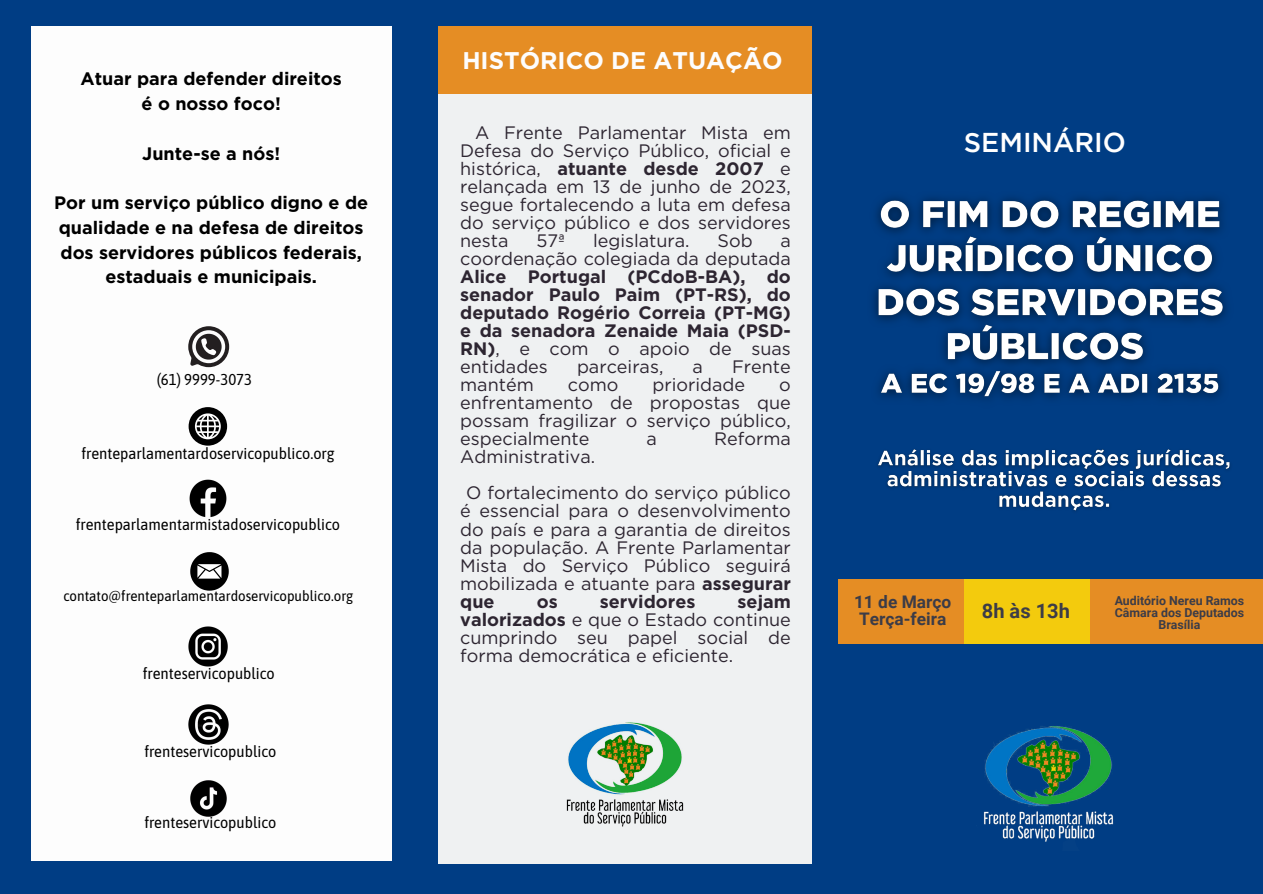
<style>
.page{position:relative;width:1263px;height:894px;background:#fff}
.page>*{position:absolute;margin:0;border:0;box-sizing:border-box;transform-origin:0 0}
.t1{font:500 27.15px "Gotham";color:#fff}
.t2{font:700 24.15px "Gotham";color:#fdfdfd}
.t3{font:700 20.1px "Roboto";color:#3c3c47}
.t4{font:18px/18px "Gotham";color:#2d2531;text-align:justify}
.t5{font:700 18px/18px "Gotham";color:#2d2531;text-align:justify}
.t6{font:700 18px/24.8px "Gotham";color:#000;text-align:center}
.t7{font:700 17.4px/16.8px "Roboto";color:#3c3c47}
.t8{font:semi-condensed 15.75px "Asap";color:#000}
.t9{font:semi-condensed 14.4px "Asap";color:#000}
.t10{font:700 12.3px/12.3px "Roboto";color:#3c3c47;text-align:center}
.s1{font-weight:700}
.s2{font-weight:400}
</style>
<div class="page">
<div style="left:0;top:0;width:1263px;height:893px;background:#003d84"></div>
<div style="left:1084px;top:579px;width:179px;height:64px;background:#e58d24"></div>
<div style="left:962px;top:579px;width:127px;height:64px;background:#f3cb0d"></div>
<div style="left:838px;top:579px;width:126px;height:64px;background:#e58d24"></div>
<img style="left:983px;top:726px;width:131px;height:116px">
<div style="left:31px;top:27px;width:360px;height:833px;background:#fdfdfd"></div>
<div style="left:438px;top:27px;width:374px;height:836px;background:#eff1f2"></div>
<div style="left:438px;top:27px;width:374px;height:67px;background:#e58d24"></div>
<img style="left:566px;top:722px;width:118px;height:105px">
<img style="left:873px;top:197px;width:354px;height:202px">
<img style="left:877px;top:449px;width:354px;height:62px">
<svg style="left:190px;top:552px;width:39px;height:38px"></svg>
<img style="left:189px;top:479px;width:38px;height:39px">
<svg style="left:189px;top:407px;width:38px;height:38px"></svg>
<img style="left:190px;top:780px;width:37px;height:37px">
<img style="left:188px;top:626px;width:40px;height:41px">
<img style="left:188px;top:704px;width:41px;height:41px">
<svg style="left:188px;top:326px;width:41px;height:41px"></svg>
<p class="t6" style="left:81px;top:66px;width:263px">Atuar para defender direitos é o nosso foco!</p>
<p class="t6" style="left:142px;top:141px;width:139px">Junte-se a nós!</p>
<p class="t6" style="left:54px;top:190px;width:316px">Por um serviço público digno e de qualidade e na defesa de direitos dos servidores públicos federais, estaduais e municipais.</p>
<p class="t8" style="left:157px;top:370px;width:97px">(61) 9999-3073</p>
<p class="t8" style="left:81px;top:444px;width:255px">frenteparlamentardoservicopublico.org</p>
<p class="t8" style="left:76px;top:515px;width:266px">frenteparlamentarmistadoservicopublico</p>
<p class="t9" style="left:63px;top:587px;width:291px">contato@frenteparlamentardoservicopublico.org</p>
<p class="t8" style="left:143px;top:664px;width:134px">frenteservicopublico</p>
<p class="t8" style="left:144px;top:741px;width:134px">frenteservicopublico</p>
<p class="t8" style="left:144px;top:813px;width:134px">frenteservicopublico</p>
<p class="t2" style="left:462px;top:46px;width:322px">HISTÓRICO DE ATUAÇÃO</p>
<h5 class="t4" style="left:460px;top:124px;width:332px;text-indent:15px">A Frente Parlamentar Mista em Defesa do Serviço Público, oficial e histórica, <span class="s1">atuante desde 2007</span> e relançada em 13 de junho de 2023, segue fortalecendo a luta em defesa do serviço público e dos servidores nesta</h5>
<h5 class="t4" style="left:536px;top:232px;width:30px">57ª</h5>
<h5 class="t4" style="left:593px;top:232px;width:98px">legislatura.</h5>
<h5 class="t4" style="left:717px;top:232px;width:37px">Sob</h5>
<h5 class="t5" style="left:460px;top:232px;width:332px;text-indent:320px"><span class="s2">a coordenação colegiada da deputada </span>Alice Portugal (PCdoB-BA), do senador Paulo Paim (PT-RS), do deputado Rogério Correia (PT-MG) e da senadora Zenaide Maia (PSD-RN)<span class="s2">, e com o apoio de suas entidades</span></h5>
<h5 class="t4" style="left:577px;top:358px;width:88px">parceiras,</h5>
<h5 class="t4" style="left:692px;top:358px;width:12px">a</h5>
<h5 class="t4" style="left:732px;top:358px;width:60px">Frente</h5>
<h5 class="t4" style="left:460px;top:376px;width:75px">mantém</h5>
<h5 class="t4" style="left:568px;top:376px;width:52px">como</h5>
<h5 class="t4" style="left:652px;top:376px;width:94px">prioridade</h5>
<h5 class="t4" style="left:460px;top:376px;width:332px;text-indent:319px">o enfrentamento de propostas que possam fragilizar o serviço público, especialmente</h5>
<h5 class="t4" style="left:647px;top:430px;width:12px">a</h5>
<h5 class="t4" style="left:714px;top:430px;width:78px">Reforma</h5>
<h5 class="t4" style="left:460px;top:448px;width:137px">Administrativa.</h5>
<h5 class="t4" style="left:460px;top:484px;width:332px;text-indent:6px">O fortalecimento do serviço público é essencial para o desenvolvimento do país e para a garantia de direitos da população. A Frente Parlamentar Mista do Serviço Público seguirá mobilizada e atuante para <span class="s1">assegurar que</span></h5>
<h5 class="t4" style="left:460px;top:592px;width:332px;text-indent:277px"><span class="s1">sejam valorizados</span> e que o Estado continue cumprindo seu papel social de forma democrática e eficiente.</h5>
<h5 class="t5" style="left:537px;top:592px;width:22px">os</h5>
<h5 class="t5" style="left:600px;top:592px;width:97px">servidores</h5>
<h5 class="t1" style="left:964px;top:132px;width:164px">SEMINÁRIO</h5>
<p class="t7" style="left:854px;top:593px;width:99px">11 de Março<br>Terça-feira</p>
<p class="t3" style="left:982px;top:599px;width:90px">8h às 13h</p>
<p class="t10" style="left:1115px;top:594px;width:131px">Auditório Nereu Ramos<br>Câmara dos Deputados<br>Brasília</p>
</div>
